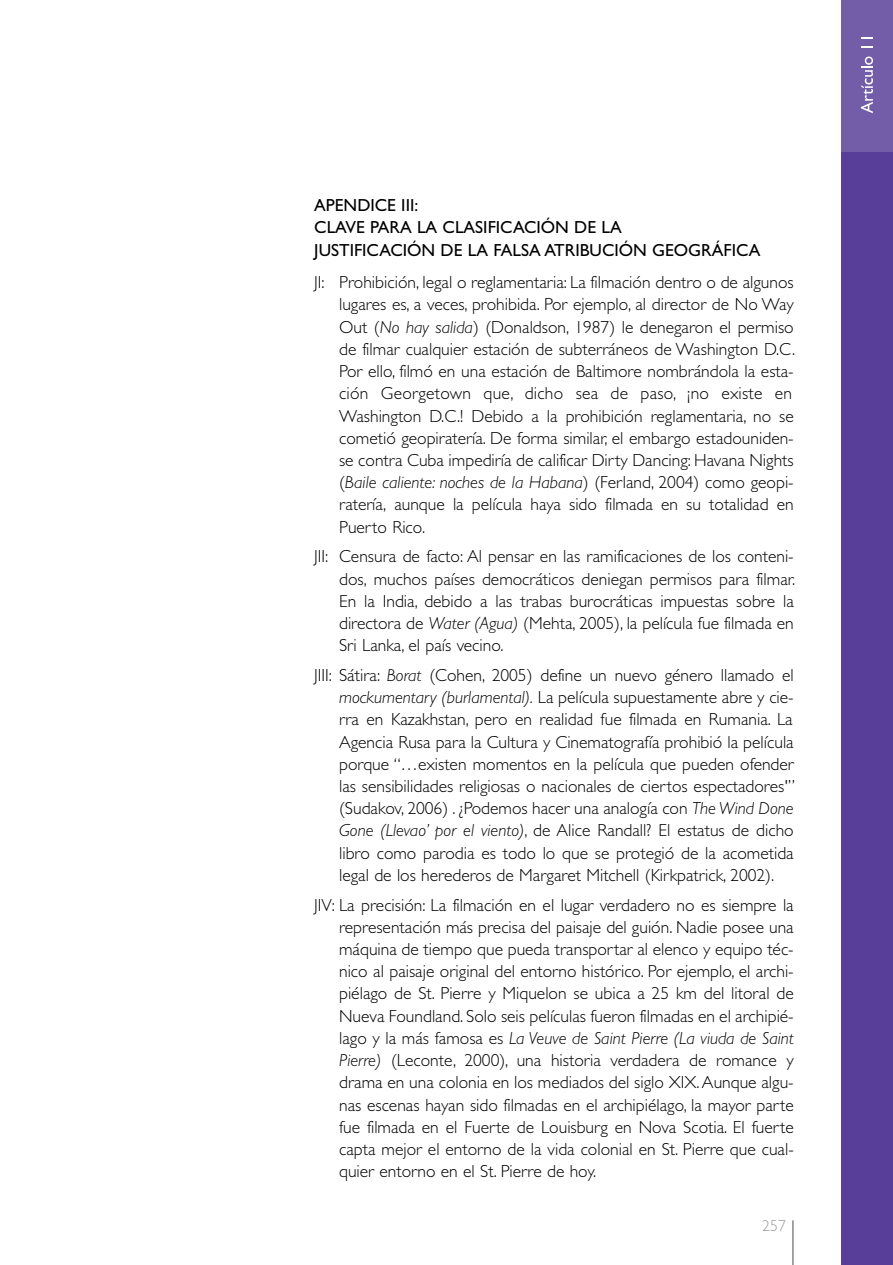
<style>
.page{position:relative;width:893px;height:1265px;background:#fff}
.page>*{position:absolute;margin:0;border:0;box-sizing:border-box;transform-origin:0 0}
.t1{font:300 17.5px/22.2px "Gill Sans";color:#000}
.t2{font:17.5px/22.8px "Gill Sans";color:#000}
.t3{font:300 15.75px "Gill Sans";color:#999}
.s1{font-style:italic}
</style>
<div class="page">
<div style="left:841px;top:0;width:52px;height:1265px;background:#593e99"></div>
<div style="left:841px;top:0;width:52px;height:151px;background:#735da8"></div>
<svg style="left:861px;top:57px;width:12px;height:56px"></svg>
<svg style="left:861px;top:46px;width:12px;height:2px"></svg>
<svg style="left:861px;top:37px;width:12px;height:2px"></svg>
<hr style="left:792px;top:1220px;width:2px;height:45px;background:#999">
<p class="t2" style="left:314px;top:193px;width:448px">APENDICE III:<br>CLAVE PARA LA CLASIFICACIÓN DE LA<br>JUSTIFICACIÓN DE LA FALSA ATRIBUCIÓN GEOGRÁFICA</p>
<p class="t1" style="left:339px;top:273px;width:458px;text-indent:-25px">JI: Prohibición, legal o reglamentaria: La filmación dentro o de algunos lugares es, a veces, prohibida. Por ejemplo, al director de No Way Out (<span class="s1">No hay salida</span>) (Donaldson, 1987) le denegaron el permiso de filmar cualquier estación de subterráneos de Washington D.C.<br>Por ello, filmó en una estación de Baltimore nombrándola la esta&shy;ción Georgetown que, dicho sea de paso, ¡no existe en Washington D.C.! Debido a la prohibición reglamentaria, no se cometió geopiratería. De forma similar, el embargo estadouniden&shy;se contra Cuba impediría de calificar Dirty Dancing: Havana Nights (<span class="s1">Baile caliente: noches de la Habana</span>) (Ferland, 2004) como geopi&shy;ratería, aunque la película haya sido filmada en su totalidad en Puerto Rico.</p>
<p class="t1" style="left:339px;top:547px;width:458px;text-align:justify;text-indent:-25px">JII: Censura de facto: Al pensar en las ramificaciones de los conteni&shy;dos, muchos países democráticos deniegan permisos para filmar.<br>En la India, debido a las trabas burocráticas impuestas sobre la directora de <span class="s1">Water (Agua)</span> (Mehta, 2005), la película fue filmada en Sri Lanka, el país vecino.</p>
<p class="t1" style="left:339px;top:665px;width:458px;text-indent:-25px">JIII: Sátira: <span class="s1">Borat</span> (Cohen, 2005) define un nuevo género llamado el <span class="s1">mockumentary (burlamental).</span> La película supuestamente abre y cie&shy;rra en Kazakhstan, pero en realidad fue filmada en Rumania. La Agencia Rusa para la Cultura y Cinematografía prohibió la película porque “…existen momentos en la película que pueden ofender las sensibilidades religiosas o nacionales de ciertos espectadores'” (Sudakov, 2006) . ¿Podemos hacer una analogía con <span class="s1">The Wind Done Gone (Llevao’ por el viento)</span>, de Alice Randall? El estatus de dicho libro como parodia es todo lo que se protegió de la acometida legal de los herederos de Margaret Mitchell (Kirkpatrick, 2002).</p>
<p class="t1" style="left:339px;top:895px;width:456px;text-align:justify;text-indent:-25px">JIV: La precisión: La filmación en el lugar verdadero no es siempre la representación más precisa del paisaje del guión. Nadie posee una máquina de tiempo que pueda transportar al elenco y equipo téc&shy;nico al paisaje original del entorno histórico. Por ejemplo, el archi&shy;piélago de St. Pierre y Miquelon se ubica a 25 km del litoral de Nueva Foundland. Solo seis películas fueron filmadas en el archipié&shy;lago y la más famosa es <span class="s1">La Veuve de Saint Pierre (La viuda de Saint Pierre)</span> (Leconte, 2000), una historia verdadera de romance y drama en una colonia en los mediados del siglo XIX. Aunque algu&shy;nas escenas hayan sido filmadas en el archipiélago, la mayor parte fue filmada en el Fuerte de Louisburg en Nova Scotia. El fuerte capta mejor el entorno de la vida colonial en St. Pierre que cual&shy;quier entorno en el St. Pierre de hoy.</p>
<p class="t3" style="left:762px;top:1220px;width:25px">257</p>
</div>
